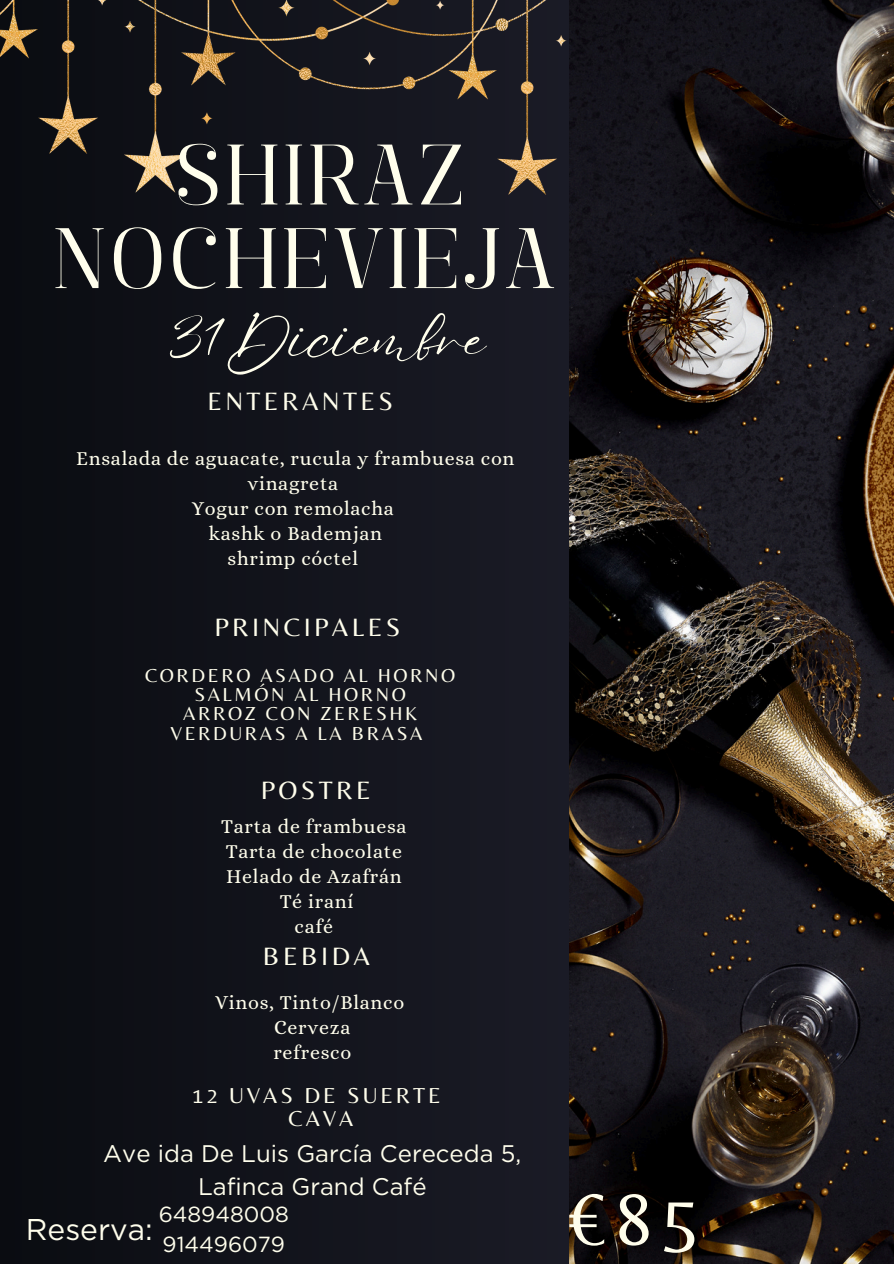
<style>
.page{position:relative;width:894px;height:1264px;background:#fff}
.page>*{position:absolute;margin:0;border:0;box-sizing:border-box;transform-origin:0 0}
.t1{font:semi-condensed 85.5px "Manison";letter-spacing:.05em;color:#fffeec}
.t2{font:75px "Belleza";color:#fffeec}
.t3{font:61.5px "Eyesome Script";color:#fffeec}
.t4{font:30px "Gotham";color:#fffeec}
.t5{font:26.1px "Belleza";letter-spacing:.13em;color:#fffeec}
.t6{font:24px/32.7px "Gotham";color:#fffeec;text-align:center}
.t7{font:22.5px "Belleza";letter-spacing:.13em;color:#fffeec}
.t8{font:21.9px "Gotham";color:#fffeec}
.t9{font:19.8px/25.2px "Alice";letter-spacing:.035em;color:#fffeec;text-align:center}
.t10{font:19.5px "Belleza";letter-spacing:.13em;color:#fffeec}
</style>
<div class="page">
<div style="left:0;top:0;width:893px;height:1263px;background:#12131b"></div>
<img style="left:569px;top:0;width:324px;height:1263px">
<img style="left:0;top:0;width:106px;height:154px">
<img style="left:124px;top:0;width:445px;height:194px">
<p class="t1" style="left:174px;top:125px;width:291px">SHIRAZ</p>
<h1 class="t1" style="left:53px;top:208px;width:502px">NOCHEVIEJA</h1>
<p class="t3" style="left:168px;top:299px;width:319px">31Diciembre</p>
<h1 class="t5" style="left:207px;top:386px;width:187px">ENTERANTES</h1>
<h3 class="t9" style="left:76px;top:445px;width:439px">Ensalada de aguacate, rucula y frambuesa con vinagreta</h3>
<h5 class="t9" style="left:192px;top:496px;width:203px">Yogur con remolacha</h5>
<p class="t9" style="left:209px;top:521px;width:175px">kashk o Bademjan</p>
<p class="t9" style="left:227px;top:546px;width:132px">shrimp cóctel</p>
<h2 class="t5" style="left:214px;top:611px;width:187px">PRINCIPALES</h2>
<p class="t10" style="left:145px;top:664px;width:311px">CORDERO ASADO AL HORNO</p>
<p class="t10" style="left:194px;top:683px;width:213px">SALMÓN AL HORNO</p>
<h5 class="t10" style="left:183px;top:702px;width:235px">ARROZ CON ZERESHK</h5>
<p class="t10" style="left:171px;top:721px;width:253px">VERDURAS A LA BRASA</p>
<p class="t5" style="left:261px;top:774px;width:111px">POSTRE</p>
<p class="t9" style="left:221px;top:813px;width:187px">Tarta de frambuesa</p>
<p class="t9" style="left:226px;top:838px;width:178px">Tarta de chocolate</p>
<h5 class="t9" style="left:226px;top:863px;width:177px">Helado de Azafrán</h5>
<p class="t9" style="left:279px;top:888px;width:75px">Té iraní</p>
<p class="t9" style="left:294px;top:913px;width:40px">café</p>
<p class="t5" style="left:263px;top:941px;width:109px">BEBIDA</p>
<p class="t9" style="left:215px;top:989px;width:190px">Vinos, Tinto/Blanco</p>
<p class="t9" style="left:274px;top:1014px;width:78px">Cerveza</p>
<h6 class="t9" style="left:273px;top:1039px;width:79px">refresco</h6>
<p class="t7" style="left:192px;top:1082px;width:250px">12 UVAS DE SUERTE</p>
<p class="t7" style="left:288px;top:1105px;width:66px">CAVA</p>
<h5 class="t6" style="left:103px;top:1137px;width:419px">Ave ida De Luis García Cereceda 5,<br>Lafinca Grand Café</h5>
<p class="t4" style="left:26px;top:1210px;width:128px">Reserva:</p>
<p class="t8" style="left:159px;top:1200px;width:132px">648948008</p>
<p class="t8" style="left:162px;top:1231px;width:124px">914496079</p>
<h4 class="t2" style="left:568px;top:1174px;width:133px">€85</h4>
</div>
